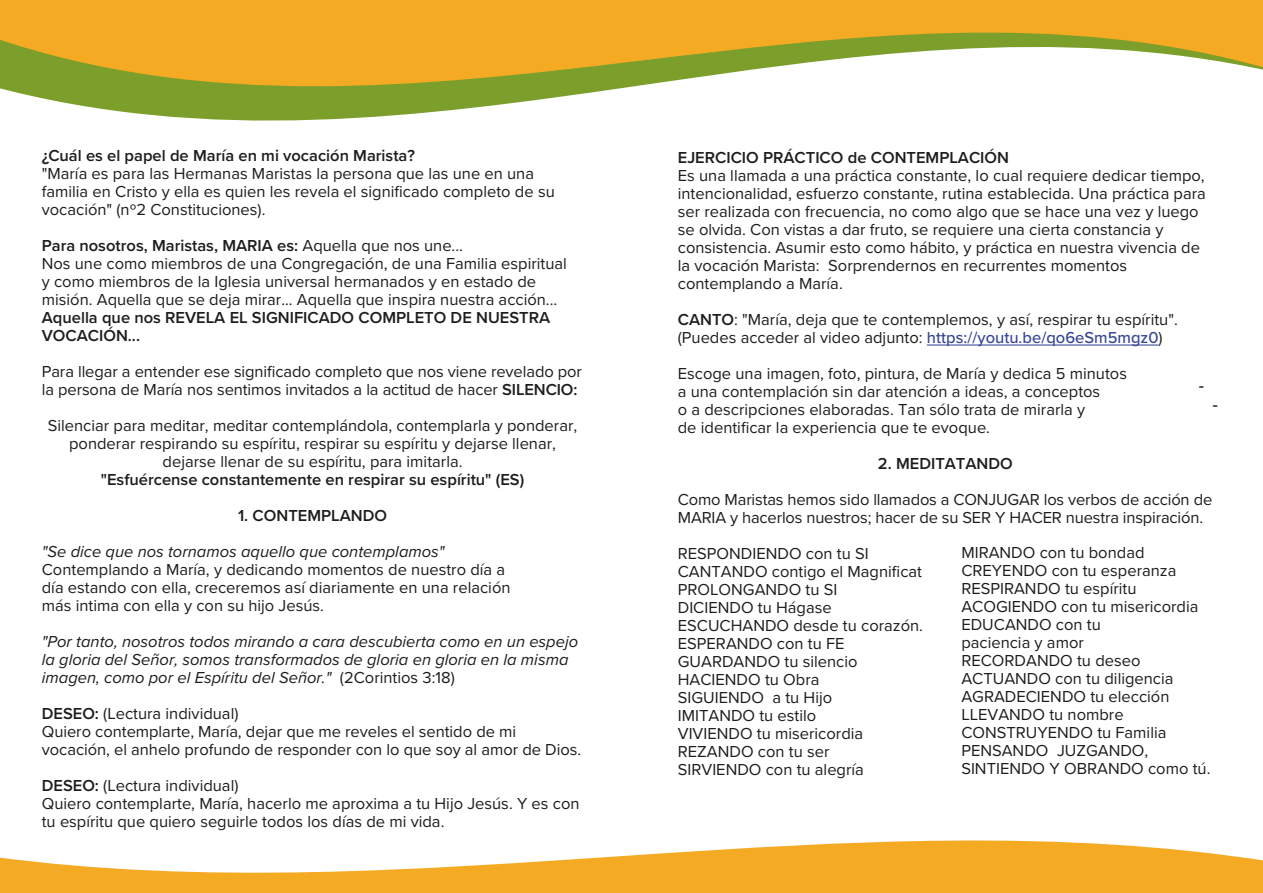
<style>
.page{position:relative;width:1263px;height:893px;background:#fff}
.page>*{position:absolute;margin:0;border:0;box-sizing:border-box;transform-origin:0 0}
.t1{font:16.5px/18px "Proxima Nova";color:#1d1d1b}
.t2{font:italic 16.5px/18px "Proxima Nova";color:#1d1d1b}
.t3{font:600 16.5px/18px "Proxima Nova";color:#1d1d1b}
.t4{font:16.5px "Proxima Nova";color:#2b303c}
.s1{font-weight:600}
.s2{font-style:normal}
.s3{font-weight:500;color:#374697}
</style>
<div class="page">
<svg style="left:0;top:0;width:1263px;height:121px;fill:#f5aa2b"></svg>
<svg style="left:0;top:840px;width:1263px;height:53px;fill:#f5aa24"></svg>
<hr style="left:927px;top:344px;width:231px;height:2px;background:#374697">
<p class="t3" style="left:42px;top:146px;width:375px">¿Cuál es el papel de María en mi vocación Marista?</p>
<p class="t1" style="left:42px;top:163px;width:514px">"María es para las Hermanas Maristas la persona que las une en una familia en Cristo y ella es quien les revela el significado completo de su vocación" (nº2 Constituciones).</p>
<p class="t1" style="left:42px;top:235px;width:527px"><span class="s1">Para nosotros, Maristas, MARIA es:</span> Aquella que nos une...<br>Nos une como miembros de una Congregación, de una Familia espiritual y como miembros de la Iglesia universal hermanados y en estado de misión. Aquella que se deja mirar... Aquella que inspira nuestra acción...</p>
<p class="t3" style="left:42px;top:308px;width:510px">Aquella que nos REVELA EL SIGNIFICADO COMPLETO DE NUESTRA<br>VOCACIÓN...</p>
<p class="t1" style="left:42px;top:361px;width:542px">Para llegar a entender ese significado completo que nos viene revelado por la persona de María nos sentimos invitados a la actitud de hacer <span class="s1">SILENCIO:</span></p>
<p class="t1" style="left:48px;top:415px;width:531px;text-align:center">Silenciar para meditar, meditar contemplándola, contemplarla y ponderar, ponderar respirando su espíritu, respirar su espíritu y dejarse llenar, dejarse llenar de su espíritu, para imitarla.</p>
<p class="t3" style="left:101px;top:470px;width:425px">"Esfuércense constantemente en respirar su espíritu" (ES)</p>
<p class="t3" style="left:238px;top:506px;width:151px">1. CONTEMPLANDO</p>
<p class="t2" style="left:42px;top:541px;width:404px">"Se dice que nos tornamos aquello que contemplamos"</p>
<p class="t1" style="left:42px;top:559px;width:470px">Contemplando a María, y dedicando momentos de nuestro día a día estando con ella, creceremos así diariamente en una relación más intima con ella y con su hijo Jesús.</p>
<p class="t2" style="left:42px;top:631px;width:538px">"Por tanto, nosotros todos mirando a cara descubierta como en un espejo la gloria del Señor, somos transformados de gloria en gloria en la misma imagen, como por el Espíritu del Señor." <span class="s2">(2Corintios 3:18)</span></p>
<p class="t1" style="left:42px;top:703px;width:541px"><span class="s1">DESEO:</span> (Lectura individual)<br>Quiero contemplarte, María, dejar que me reveles el sentido de mi vocación, el anhelo profundo de responder con lo que soy al amor de Dios.</p>
<p class="t1" style="left:42px;top:775px;width:539px"><span class="s1">DESEO:</span> (Lectura individual)<br>Quiero contemplarte, María, hacerlo me aproxima a tu Hijo Jesús. Y es con tu espíritu que quiero seguirle todos los días de mi vida.</p>
<p class="t3" style="left:678px;top:148px;width:333px">EJERCICIO PRÁCTICO de CONTEMPLACIÓN</p>
<p class="t1" style="left:678px;top:165px;width:530px">Es una llamada a una práctica constante, lo cual requiere dedicar tiempo, intencionalidad, esfuerzo constante, rutina establecida. Una práctica para ser realizada con frecuencia, no como algo que se hace una vez y luego se olvida. Con vistas a dar fruto, se requiere una cierta constancia y consistencia. Asumir esto como hábito, y práctica en nuestra vivencia de la vocación Marista: Sorprendernos en recurrentes momentos contemplando a María.</p>
<p class="t1" style="left:678px;top:309px;width:501px"><span class="s1">CANTO</span>: "María, deja que te contemplemos, y así, respirar tu espíritu". (Puedes acceder al video adjunto: <span class="s3">https://youtu.be/qo6eSm5mgz0</span>)</p>
<p class="t1" style="left:678px;top:363px;width:451px">Escoge una imagen, foto, pintura, de María y dedica 5 minutos a una contemplación sin dar atención a ideas, a conceptos<br>o a descripciones elaboradas. Tan sólo trata de mirarla y<br>de identificar la experiencia que te evoque.</p>
<p class="t3" style="left:878px;top:454px;width:136px">2. MEDITATANDO</p>
<p class="t1" style="left:678px;top:489px;width:536px">Como Maristas hemos sido llamados a CONJUGAR los verbos de acción de<br>MARIA y hacerlos nuestros; hacer de su SER Y HACER nuestra inspiración.</p>
<p class="t1" style="left:678px;top:543px;width:247px">RESPONDIENDO con tu SI<br>CANTANDO contigo el Magnificat<br>PROLONGANDO tu SI<br>DICIENDO tu Hágase<br>ESCUCHANDO desde tu corazón.<br>ESPERANDO con tu FE<br>GUARDANDO tu silencio<br>HACIENDO tu Obra<br>SIGUIENDO a tu Hijo<br>IMITANDO tu estilo<br>VIVIENDO tu misericordia<br>REZANDO con tu ser<br>SIRVIENDO con tu alegría</p>
<p class="t1" style="left:961px;top:543px;width:251px">MIRANDO con tu bondad<br>CREYENDO con tu esperanza<br>RESPIRANDO tu espíritu<br>ACOGIENDO con tu misericordia<br>EDUCANDO con tu<br>paciencia y amor<br>RECORDANDO tu deseo<br>ACTUANDO con tu diligencia<br>AGRADECIENDO tu elección<br>LLEVANDO tu nombre<br>CONSTRUYENDO tu Familia<br>PENSANDO JUZGANDO,<br>SINTIENDO Y OBRANDO como tú.</p>
<p class="t4" style="left:1199px;top:373px;width:6px">-</p>
<p class="t4" style="left:1212px;top:392px;width:6px">-</p>
</div>
